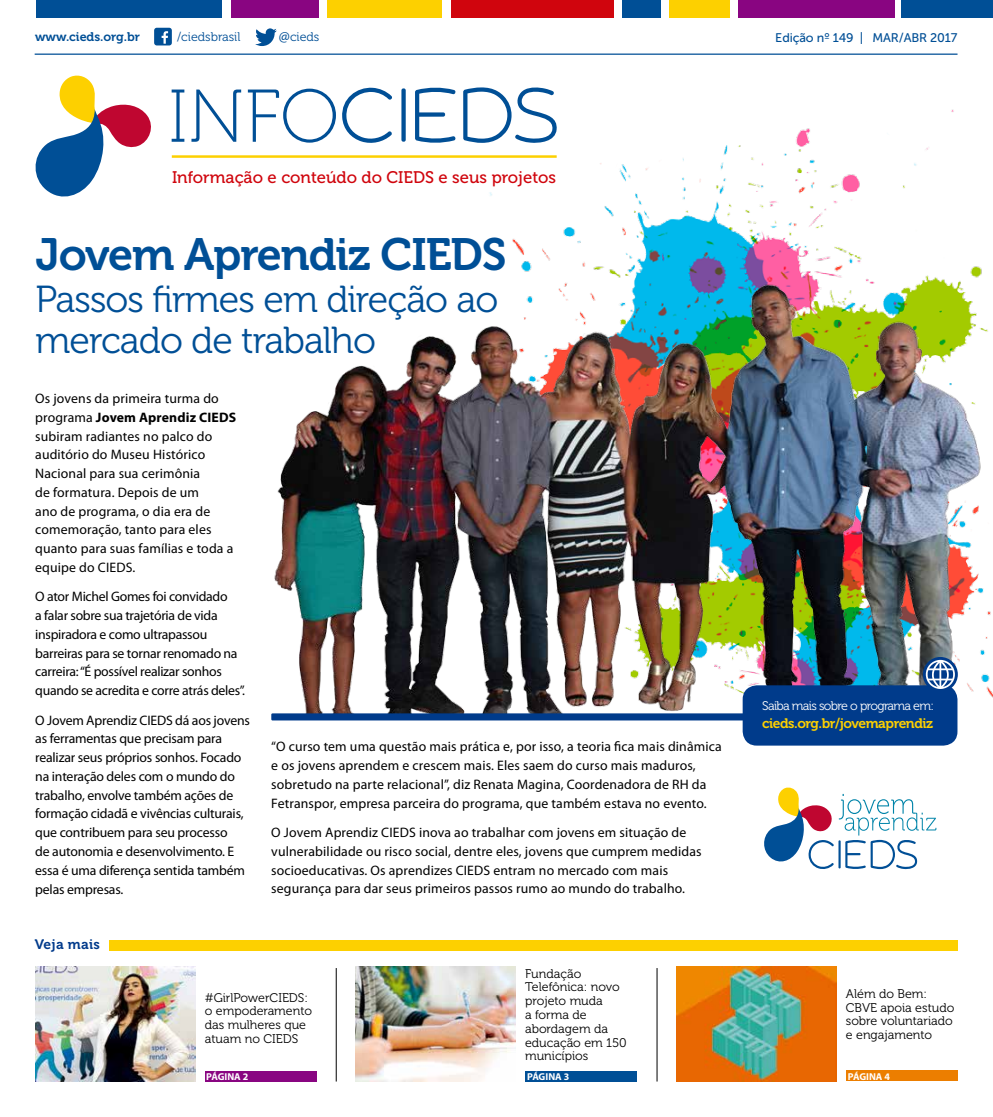
<style>
.page{position:relative;width:993px;height:1117px;background:#fff}
.page>*{position:absolute;margin:0;border:0;box-sizing:border-box;transform-origin:0 0}
.t1{font:45px "Museo 700";letter-spacing:-.025em;color:#004f96}
.t2{font:37.5px/41.2px "Museo 300";letter-spacing:-.025em;color:#004f96}
.t3{font:16.75px "Museo 500";color:#d0050d}
.t4{font:13.75px/18.8px "Myriad Pro";letter-spacing:.005em;color:#000}
.t5{font:13.75px/18.8px "Myriad Pro";letter-spacing:-.015em;color:#000}
.t6{font:13.75px/18.8px "Myriad Pro";letter-spacing:-.02em;color:#000}
.t7{font:13.75px "Museo 700";letter-spacing:-.03em;color:#fdd000}
.t8{font:13.75px "Museo 700";letter-spacing:.02em;color:#003a8b}
.t9{font:12.5px/13.8px "Museo 300";color:#000}
.t10{font:12.5px "Museo 300";letter-spacing:-.05em;color:#fff}
.t11{font:12.5px "Museo Sans 500";letter-spacing:-.01em;color:#004f96}
.t12{font:12.5px "Museo 300";color:#004f96}
.t13{font:12.5px "Museo 700";color:#004f96}
.t14{font:700 10px "Myriad Pro";color:#fff}
.s1{font-family:"Myriad Pro";font-size:15px}
.s2{font-weight:700}
</style>
<div class="page">
<img style="left:489px;top:109px;width:499px;height:223px">
<img style="left:274px;top:282px;width:710px;height:433px">
<div style="left:525px;top:1070px;width:111px;height:11px;background:#004f96"></div>
<div style="left:845px;top:1070px;width:112px;height:10px;background:#ec7e00"></div>
<div style="left:36px;top:0;width:185px;height:18px;background:#004f96"></div>
<div style="left:231px;top:0;width:88px;height:18px;background:#890581"></div>
<div style="left:327px;top:0;width:115px;height:18px;background:#fdd000"></div>
<div style="left:737px;top:0;width:157px;height:18px;background:#890581"></div>
<div style="left:450px;top:0;width:163px;height:18px;background:#d0050d"></div>
<div style="left:622px;top:0;width:38px;height:18px;background:#004f96"></div>
<div style="left:668px;top:0;width:61px;height:18px;background:#fdd000"></div>
<hr style="left:35px;top:54px;width:922px;height:1px;background:#004f96">
<div style="left:154px;top:28px;width:18px;height:17px;background:#004f96;border-radius:3px"></div>
<svg style="left:161px;top:31px;width:7px;height:13px"></svg>
<div style="left:205px;top:1070px;width:111px;height:11px;background:#890581"></div>
<hr style="left:336px;top:967px;width:1px;height:114px;background:#000">
<hr style="left:656px;top:967px;width:1px;height:114px;background:#000">
<div style="left:109px;top:939px;width:848px;height:11px;background:#fdd000"></div>
<svg style="left:255px;top:28px;width:22px;height:18px"></svg>
<div style="left:901px;top:0;width:91px;height:18px;background:#004f96"></div>
<svg style="left:463px;top:87px;width:94px;height:56px"></svg>
<svg style="left:401px;top:88px;width:4px;height:54px"></svg>
<svg style="left:415px;top:87px;width:41px;height:56px"></svg>
<svg style="left:171px;top:89px;width:13px;height:53px"></svg>
<svg style="left:191px;top:89px;width:50px;height:53px"></svg>
<svg style="left:248px;top:87px;width:144px;height:56px"></svg>
<hr style="left:172px;top:155px;width:384px;height:3px;background:#fdd000">
<svg style="left:35px;top:75px;width:116px;height:122px"></svg>
<svg style="left:764px;top:787px;width:172px;height:82px"></svg>
<div style="left:271px;top:713px;width:598px;height:7px;background:#003b8b"></div>
<div style="left:742px;top:685px;width:215px;height:60px;background:#003b8b;border-radius:14px"></div>
<svg style="left:922px;top:656px;width:35px;height:35px"></svg>
<svg style="left:925px;top:659px;width:29px;height:29px"></svg>
<img style="left:35px;top:966px;width:160px;height:115px">
<img style="left:355px;top:966px;width:160px;height:115px">
<img style="left:676px;top:966px;width:160px;height:114px">
<p class="t13" style="left:35px;top:29px;width:106px">www.cieds.org.br</p>
<p class="t12" style="left:177px;top:30px;width:65px">/ciedsbrasil</p>
<p class="t12" style="left:279px;top:30px;width:42px"><span class="s1">@</span>cieds</p>
<p class="t11" style="left:775px;top:30px;width:184px">Edição nº 149 | MAR/ABR 2017</p>
<p class="t3" style="left:172px;top:168px;width:385px">Informação e conteúdo do CIEDS e seus projetos</p>
<h1 class="t1" style="left:36px;top:229px;width:472px">Jovem Aprendiz CIEDS</h1>
<h2 class="t2" style="left:36px;top:279px;width:464px">Passos firmes em direção ao mercado de trabalho</h2>
<p class="t4" style="left:35px;top:389px;width:202px">Os jovens da primeira turma do programa <span class="s2">Jovem Aprendiz CIEDS </span>subiram radiantes no palco do auditório do Museu Histórico<br>Nacional para sua cerimônia<br>de formatura. Depois de um<br>ano de programa, o dia era de comemoração, tanto para eles quanto para suas famílias e toda a equipe do CIEDS.</p>
<p class="t6" style="left:35px;top:587px;width:211px">O ator Michel Gomes foi convidado<br>a falar sobre sua trajetória de vida inspiradora e como ultrapassou barreiras para se tornar renomado na carreira: “É possível realizar sonhos quando se acredita e corre atrás deles”.</p>
<p class="t5" style="left:35px;top:710px;width:216px">O Jovem Aprendiz CIEDS dá aos jovens as ferramentas que precisam para realizar seus próprios sonhos. Focado na interação deles com o mundo do trabalho, envolve também ações de formação cidadã e vivências culturais, que contribuem para seu processo<br>de autonomia e desenvolvimento. E essa é uma diferença sentida também pelas empresas.</p>
<p class="t8" style="left:35px;top:936px;width:67px">Veja mais</p>
<p class="t4" style="left:271px;top:737px;width:452px">“O curso tem uma questão mais prática e, por isso, a teoria fica mais dinâmica e os jovens aprendem e crescem mais. Eles saem do curso mais maduros, sobretudo na parte relacional”, diz Renata Magina, Coordenadora de RH da Fetranspor, empresa parceira do programa, que também estava no evento.</p>
<p class="t4" style="left:271px;top:823px;width:431px">O Jovem Aprendiz CIEDS inova ao trabalhar com jovens em situação de vulnerabilidade ou risco social, dentre eles, jovens que cumprem medidas socioeducativas. Os aprendizes CIEDS entram no mercado com mais segurança para dar seus primeiros passos rumo ao mundo do trabalho.</p>
<p class="t9" style="left:205px;top:990px;width:109px">#GirlPowerCIEDS: o empoderamento das mulheres que atuam no CIEDS</p>
<p class="t9" style="left:525px;top:966px;width:103px">Fundação<br>Telefônica: novo projeto muda<br>a forma de abordagem da educação em 150 municípios</p>
<p class="t10" style="left:762px;top:698px;width:173px">Saiba mais sobre o programa em:</p>
<p class="t7" style="left:762px;top:715px;width:172px">cieds.org.br/jovemaprendiz</p>
<p class="t9" style="left:845px;top:986px;width:110px">Além do Bem:<br>CBVE apoia estudo sobre voluntariado e engajamento</p>
<p class="t14" style="left:206px;top:1070px;width:44px">PÁGINA 2</p>
<p class="t14" style="left:847px;top:1070px;width:44px">PÁGINA 4</p>
<p class="t14" style="left:527px;top:1070px;width:44px">PÁGINA 3</p>
</div>
